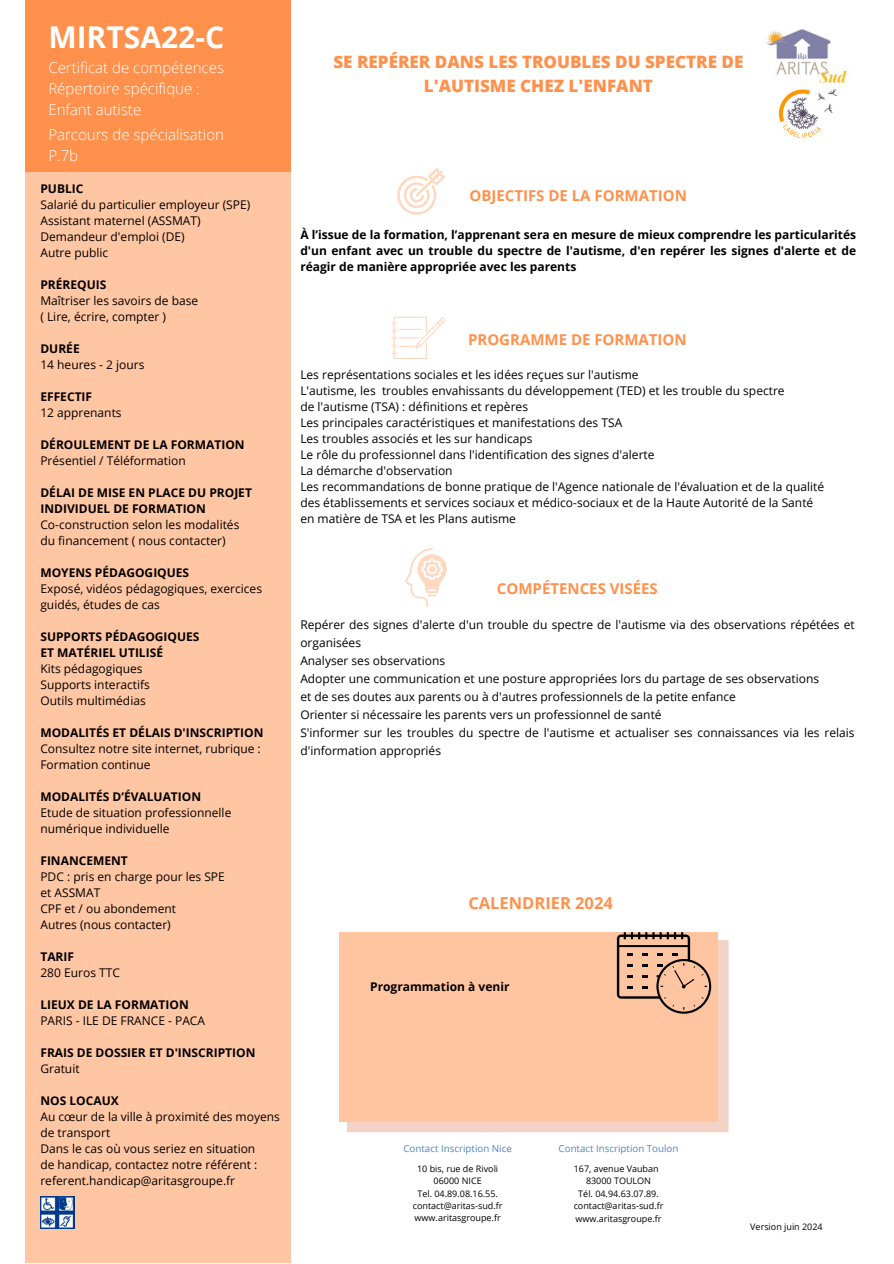
<style>
.page{position:relative;width:894px;height:1264px;background:#fff}
.page>*{position:absolute;margin:0;border:0;box-sizing:border-box;transform-origin:0 0}
.t1{font:700 30px "Open Sans";color:#fff}
.t2{font:800 17.1px/23.7px "Open Sans";color:#ff914d;text-align:center}
.t3{font:700 16.5px "Open Sans";color:#ff914d}
.t4{font:300 15px/20.7px "Open Sans";color:#fff}
.t5{font:700 15px "Open Sans";color:#ff914d}
.t6{font:12px/16px "Open Sans";color:#000}
.t7{font:700 12px/16px "Open Sans";color:#000}
.t8{font:9.75px "Open Sans";color:#5285c0}
.t9{font:9px "Open Sans";color:#000}
</style>
<div class="page">
<div style="left:25px;top:111px;width:266px;height:1152px;background:#ffc6a4"></div>
<div style="left:25px;top:0;width:265px;height:171px;background:#ff914d"></div>
<svg style="left:347px;top:940px;width:381px;height:192px;background:#f4d1c2"></svg>
<div style="left:339px;top:932px;width:378px;height:189px;background:#ffc4a0"></div>
<svg style="left:616px;top:932px;width:95px;height:81px"></svg>
<svg style="left:397px;top:168px;width:48px;height:47px"></svg>
<svg style="left:391px;top:317px;width:54px;height:42px"></svg>
<svg style="left:405px;top:548px;width:41px;height:58px"></svg>
<img style="left:40px;top:1196px;width:34px;height:32px">
<img style="left:779px;top:89px;width:57px;height:50px">
<img style="left:767px;top:29px;width:80px;height:55px">
<h1 class="t1" style="left:48px;top:16px;width:177px">MIRTSA22-C</h1>
<p class="t4" style="left:48px;top:57px;width:177px">Certificat de compétences<br>Répertoire spécifique :<br>Enfant autiste</p>
<p class="t4" style="left:48px;top:124px;width:177px">Parcours de spécialisation<br>P.7b</p>
<p class="t7" style="left:40px;top:180px;width:45px">PUBLIC</p>
<p class="t6" style="left:40px;top:196px;width:211px">Salarié du particulier employeur (SPE)<br>Assistant maternel (ASSMAT)<br>Demandeur d'emploi (DE)<br>Autre public</p>
<p class="t7" style="left:40px;top:276px;width:67px">PRÉREQUIS</p>
<p class="t6" style="left:40px;top:292px;width:159px">Maîtriser les savoirs de base ( Lire, écrire, compter )</p>
<p class="t7" style="left:40px;top:340px;width:41px">DURÉE</p>
<p class="t6" style="left:40px;top:356px;width:105px">14 heures - 2 jours</p>
<p class="t7" style="left:40px;top:388px;width:53px">EFFECTIF</p>
<p class="t6" style="left:40px;top:404px;width:83px">12 apprenants</p>
<p class="t7" style="left:40px;top:436px;width:206px">DÉROULEMENT DE LA FORMATION</p>
<p class="t6" style="left:40px;top:452px;width:147px">Présentiel / Téléformation</p>
<p class="t7" style="left:40px;top:484px;width:213px">DÉLAI DE MISE EN PLACE DU PROJET<br>INDIVIDUEL DE FORMATION</p>
<p class="t6" style="left:40px;top:516px;width:200px">Co-construction selon les modalités du financement ( nous contacter)</p>
<p class="t7" style="left:40px;top:564px;width:150px">MOYENS PÉDAGOGIQUES</p>
<p class="t6" style="left:40px;top:580px;width:223px">Exposé, vidéos pédagogiques, exercices guidés, études de cas</p>
<p class="t7" style="left:40px;top:628px;width:161px">SUPPORTS PÉDAGOGIQUES<br>ET MATÉRIEL UTILISÉ</p>
<p class="t6" style="left:40px;top:660px;width:111px">Kits pédagogiques<br>Supports interactifs<br>Outils multimédias</p>
<p class="t7" style="left:40px;top:724px;width:224px">MODALITÉS ET DÉLAIS D'INSCRIPTION</p>
<p class="t6" style="left:40px;top:740px;width:222px">Consultez notre site internet, rubrique :<br>Formation continue</p>
<p class="t7" style="left:40px;top:788px;width:162px">MODALITÉS D’ÉVALUATION</p>
<p class="t6" style="left:40px;top:804px;width:192px">Etude de situation professionnelle numérique individuelle</p>
<p class="t7" style="left:40px;top:852px;width:89px">FINANCEMENT</p>
<p class="t6" style="left:40px;top:868px;width:186px">PDC : pris en charge pour les SPE et ASSMAT<br>CPF et / ou abondement<br>Autres (nous contacter)</p>
<p class="t7" style="left:40px;top:948px;width:35px">TARIF</p>
<p class="t6" style="left:40px;top:964px;width:81px">280 Euros TTC</p>
<p class="t7" style="left:40px;top:996px;width:150px">LIEUX DE LA FORMATION</p>
<p class="t6" style="left:40px;top:1012px;width:166px">PARIS - ILE DE FRANCE - PACA</p>
<p class="t7" style="left:40px;top:1044px;width:216px">FRAIS DE DOSSIER ET D'INSCRIPTION</p>
<p class="t6" style="left:40px;top:1060px;width:41px">Gratuit</p>
<p class="t7" style="left:40px;top:1092px;width:80px">NOS LOCAUX</p>
<p class="t6" style="left:40px;top:1108px;width:241px">Au cœur de la ville à proximité des moyens de transport<br>Dans le cas où vous seriez en situation<br>de handicap, contactez notre référent : referent.handicap@aritasgroupe.fr</p>
<p class="t2" style="left:333px;top:50px;width:411px">SE REPÉRER DANS LES TROUBLES DU SPECTRE DE<br>L'AUTISME CHEZ L'ENFANT</p>
<p class="t5" style="left:469px;top:185px;width:219px">OBJECTIFS DE LA FORMATION</p>
<p class="t7" style="left:300px;top:226px;width:557px;text-align:justify">À l’issue de la formation, l’apprenant sera en mesure de mieux comprendre les particularités d'un enfant avec un trouble du spectre de l'autisme, d'en repérer les signes d'alerte et de réagir de manière appropriée avec les parents</p>
<h1 class="t5" style="left:468px;top:328px;width:220px">PROGRAMME DE FORMATION</h1>
<p class="t6" style="left:300px;top:366px;width:525px">Les représentations sociales et les idées reçues sur l'autisme<br>L'autisme, les troubles envahissants du développement (TED) et les trouble du spectre<br>de l'autisme (TSA) : définitions et repères<br>Les principales caractéristiques et manifestations des TSA<br>Les troubles associés et les sur handicaps<br>Le rôle du professionnel dans l'identification des signes d'alerte<br>La démarche d'observation<br>Les recommandations de bonne pratique de l'Agence nationale de l'évaluation et de la qualité des établissements et services sociaux et médico-sociaux et de la Haute Autorité de la Santé</p>
<h2 class="t6" style="left:300px;top:510px;width:217px">en matière de TSA et les Plans autisme</h2>
<h5 class="t5" style="left:497px;top:577px;width:162px">COMPÉTENCES VISÉES</h5>
<p class="t6" style="left:300px;top:615px;width:555px;line-height:18px">Repérer des signes d'alerte d'un trouble du spectre de l'autisme via des observations répétées et organisées<br>Analyser ses observations<br>Adopter une communication et une posture appropriées lors du partage de ses observations<br>et de ses doutes aux parents ou à d'autres professionnels de la petite enfance<br>Orienter si nécessaire les parents vers un professionnel de santé<br>S'informer sur les troubles du spectre de l'autisme et actualiser ses connaissances via les relais d'information appropriés</p>
<p class="t3" style="left:468px;top:891px;width:146px">CALENDRIER 2024</p>
<p class="t7" style="left:370px;top:978px;width:141px">Programmation à venir</p>
<h6 class="t8" style="left:403px;top:1141px;width:110px">Contact Inscription Nice</h6>
<h1 class="t9" style="left:417px;top:1162px;width:83px">10 bis, rue de Rivoli</h1>
<p class="t9" style="left:433px;top:1174px;width:50px">06000 NICE</p>
<h5 class="t9" style="left:417px;top:1187px;width:82px">Tel. 04.89.08.16.55.</h5>
<p class="t9" style="left:412px;top:1199px;width:91px">contact@aritas-sud.fr</p>
<p class="t9" style="left:414px;top:1211px;width:88px">www.aritasgroupe.fr</p>
<p class="t8" style="left:558px;top:1141px;width:121px">Contact Inscription Toulon</p>
<p class="t9" style="left:573px;top:1162px;width:86px">167, avenue Vauban</p>
<p class="t9" style="left:586px;top:1174px;width:67px">83000 TOULON</p>
<p class="t9" style="left:578px;top:1187px;width:82px">Tél. 04.94.63.07.89.</p>
<p class="t9" style="left:573px;top:1199px;width:91px">contact@aritas-sud.fr</p>
<p class="t9" style="left:575px;top:1212px;width:88px">www.aritasgroupe.fr</p>
<h6 class="t9" style="left:750px;top:1219px;width:74px">Version juin 2024</h6>
</div>
